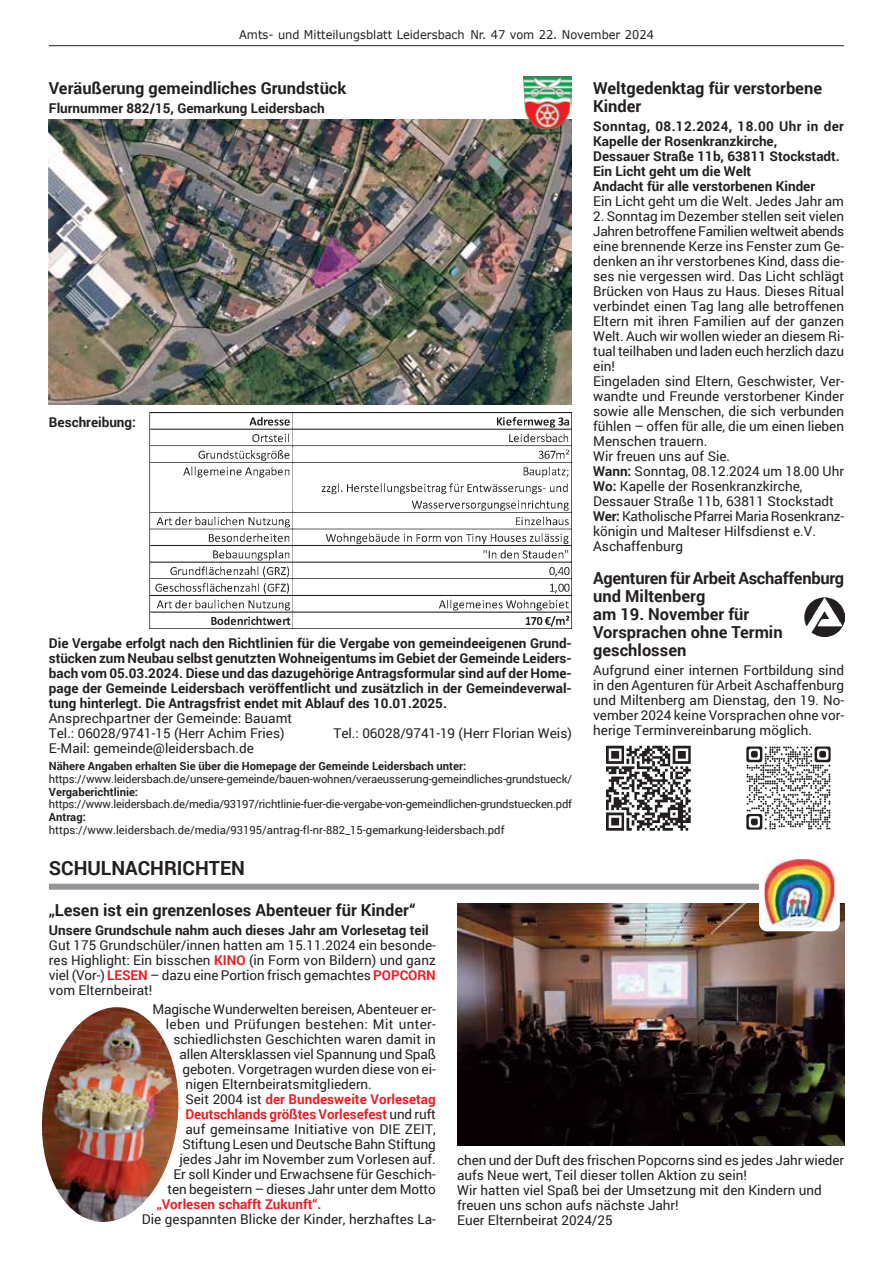
<style>
.page{position:relative;width:893px;height:1263px;background:#fff}
.page>*{position:absolute;margin:0;border:0;box-sizing:border-box;transform-origin:0 0}
.t1{font:700 19.5px "Roboto";color:#231f20}
.t2{font:700 16.5px/18px "Roboto";color:#231f20}
.t3{font:13.5px/15px "Roboto";color:#231f20}
.t4{font:700 13.5px/15px "Roboto";color:#231f20}
.t5{font:700 13.5px "Roboto";color:#ed1d24}
.t6{font:13.5px "Roboto";letter-spacing:.025em;color:#231f20}
.t7{font:12px "Verdana";color:#231f20;scale:.95 1}
.t8{font:11.25px "Roboto";letter-spacing:-.015em;color:#231f20}
.t9{font:700 11.25px "Roboto";color:#231f20}
.s1{font-weight:700}
.s2{font-weight:700;color:#ed1d24}
.s3{font-weight:400;color:#231f20}
</style>
<div class="page">
<hr style="left:49px;top:45px;width:795px;height:1px;background:#231f20">
<div style="left:49px;top:884px;width:712px;height:6px;background:#939598"></div>
<img style="left:41px;top:1007px;width:138px;height:215px">
<img style="left:457px;top:903px;width:387px;height:242px">
<div style="left:759px;top:859px;width:81px;height:72px;background:#fff;border-radius:9px"></div>
<img style="left:764px;top:859px;width:70px;height:68px">
<img style="left:49px;top:119px;width:523px;height:285px">
<img style="left:150px;top:413px;width:422px;height:215px">
<img style="left:523px;top:77px;width:49px;height:52px">
<img style="left:805px;top:597px;width:39px;height:40px">
<img style="left:606px;top:745px;width:85px;height:86px">
<img style="left:746px;top:746px;width:85px;height:84px">
<p class="t7" style="left:239px;top:27px;width:438px">Amts- und Mitteilungsblatt Leidersbach Nr. 47 vom 22. November 2024</p>
<p class="t2" style="left:593px;top:78px;width:230px">Weltgedenktag für verstorbene<br>Kinder</p>
<p class="t4" style="left:593px;top:118px;width:252px">Sonntag, 08.12.2024, 18.00 Uhr in der Kapelle der Rosenkranzkirche,<br>Dessauer Straße 11b, 63811 Stockstadt.<br>Ein Licht geht um die Welt<br>Andacht für alle verstorbenen Kinder</p>
<p class="t3" style="left:593px;top:193px;width:252px">Ein Licht geht um die Welt. Jedes Jahr am</p>
<p class="t3" style="left:593px;top:208px;width:252px">2. Sonntag im Dezember stellen seit vielen Jahren betroffene Familien weltweit abends eine brennende Kerze ins Fenster zum Ge&shy;denken an ihr verstorbenes Kind, dass die&shy;ses nie vergessen wird. Das Licht schlägt Brücken von Haus zu Haus. Dieses Ritual verbindet einen Tag lang alle betroffenen Eltern mit ihren Familien auf der ganzen Welt. Auch wir wollen wieder an diesem Ri&shy;tual teilhaben und laden euch herzlich dazu ein!<br>Eingeladen sind Eltern, Geschwister, Ver&shy;wandte und Freunde verstorbener Kinder sowie alle Menschen, die sich verbunden fühlen – offen für alle, die um einen lieben Menschen trauern.<br>Wir freuen uns auf Sie.<br><span class="s1">Wann:</span> Sonntag, 08.12.2024 um 18.00 Uhr <span class="s1">Wo:</span> Kapelle der Rosenkranzkirche, Dessauer Straße 11b, 63811 Stockstadt <span class="s1">Wer:</span> Katholische Pfarrei Maria Rosenkranz&shy;königin und Malteser Hilfsdienst e.V.<br>Aschaffenburg</p>
<p class="t2" style="left:593px;top:569px;width:252px">Agenturen für Arbeit Aschaffenburg und Miltenberg<br>am 19. November für<br>Vorsprachen ohne Termin geschlossen</p>
<p class="t3" style="left:593px;top:663px;width:252px;text-align:justify">Aufgrund einer internen Fortbildung sind in den Agenturen für Arbeit Aschaffenburg und Miltenberg am Dienstag, den 19. No&shy;vember 2024 keine Vorsprachen ohne vor&shy;herige Terminvereinbarung möglich.</p>
<p class="t2" style="left:49px;top:79px;width:299px">Veräußerung gemeindliches Grundstück</p>
<p class="t4" style="left:49px;top:101px;width:277px">Flurnummer 882/15, Gemarkung Leidersbach</p>
<p class="t4" style="left:49px;top:414px;width:89px">Beschreibung:</p>
<p class="t4" style="left:49px;top:635px;width:524px">Die Vergabe erfolgt nach den Richtlinien für die Vergabe von gemeindeeigenen Grund&shy;stücken zum Neubau selbst genutzten Wohneigentums im Gebiet der Gemeinde Leiders&shy;bach vom 05.03.2024. Diese und das dazugehörige Antragsformular sind auf der Home&shy;page der Gemeinde Leidersbach veröffentlicht und zusätzlich in der Gemeindeverwal&shy;tung hinterlegt. Die Antragsfrist endet mit Ablauf des 10.01.2025.</p>
<p class="t3" style="left:49px;top:710px;width:245px">Ansprechpartner der Gemeinde: Bauamt<br>Tel.: 06028/9741-15 (Herr Achim Fries)</p>
<p class="t3" style="left:333px;top:725px;width:240px">Tel.: 06028/9741-19 (Herr Florian Weis)</p>
<p class="t3" style="left:49px;top:740px;width:206px">E-Mail: gemeinde@leidersbach.de</p>
<p class="t9" style="left:49px;top:758px;width:419px">Nähere Angaben erhalten Sie über die Homepage der Gemeinde Leidersbach unter:</p>
<p class="t8" style="left:49px;top:771px;width:525px">https://www.leidersbach.de/unsere-gemeinde/bauen-wohnen/veraeusserung-gemeindliches-grundstueck/</p>
<p class="t9" style="left:49px;top:784px;width:91px">Vergaberichtlinie:</p>
<p class="t8" style="left:49px;top:796px;width:525px">https://www.leidersbach.de/media/93197/richtlinie-fuer-die-vergabe-von-gemeindlichen-grundstuecken.pdf</p>
<p class="t9" style="left:49px;top:809px;width:38px">Antrag:</p>
<p class="t8" style="left:49px;top:822px;width:457px">https://www.leidersbach.de/media/93195/antrag-fl-nr-882_15-gemarkung-leidersbach.pdf</p>
<h1 class="t1" style="left:49px;top:854px;width:52px">Schulna</h1>
<h1 class="t1" style="left:138px;top:854px;width:84px">chrichten</h1>
<p class="t2" style="left:49px;top:900px;width:368px">„Lesen ist ein grenzenloses Abenteuer für Kinder“</p>
<p class="t4" style="left:49px;top:922px;width:381px">Unsere Grundschule nahm auch dieses Jahr am Vorlesetag teil</p>
<p class="t3" style="left:49px;top:937px;width:388px;text-align:justify">Gut 175 Grundschüler/innen hatten am 15.11.2024 ein besonde&shy;res Highlight: Ein bisschen <span class="s2">KINO</span> (in Form von Bildern) und ganz viel (Vor-) <span class="s2">LESEN</span> – dazu eine Portion frisch gemachtes <span class="s2">POPCORN </span>vom Elternbeirat!</p>
<p class="t3" style="left:152px;top:1001px;width:285px">Magische Wunderwelten bereisen, Abenteuer er-</p>
<p class="t6" style="left:166px;top:1015px;width:271px">leben und Prüfungen bestehen: Mit unter-</p>
<p class="t3" style="left:173px;top:1031px;width:264px">schiedlichsten Geschichten waren damit in</p>
<p class="t3" style="left:179px;top:1046px;width:258px">allen Altersklassen viel Spannung und Spaß</p>
<p class="t3" style="left:182px;top:1061px;width:255px">geboten. Vorgetragen wurden diese von ei-</p>
<p class="t3" style="left:185px;top:1076px;width:188px">nigen Elternbeiratsmitgliedern.</p>
<p class="t5" style="left:185px;top:1090px;width:252px"><span class="s3">Seit 2004 ist</span> der Bundesweite Vorlesetag</p>
<p class="t5" style="left:185px;top:1105px;width:252px">Deutschlands größtes Vorlesefest <span class="s3">und ruft</span></p>
<p class="t3" style="left:185px;top:1121px;width:252px">auf gemeinsame Initiative von DIE ZEIT,</p>
<p class="t3" style="left:182px;top:1136px;width:255px">Stiftung Lesen und Deutsche Bahn Stiftung</p>
<p class="t3" style="left:179px;top:1151px;width:258px">jedes Jahr im November zum Vorlesen auf.</p>
<p class="t3" style="left:173px;top:1166px;width:264px">Er soll Kinder und Erwachsene für Geschich-</p>
<p class="t3" style="left:167px;top:1181px;width:270px">ten begeistern – dieses Jahr unter dem Motto</p>
<p class="t5" style="left:157px;top:1195px;width:166px">„Vorlesen schafft Zukunft“.</p>
<p class="t3" style="left:142px;top:1211px;width:295px">Die gespannten Blicke der Kinder, herzhaftes La-</p>
<p class="t3" style="left:457px;top:1152px;width:388px">chen und der Duft des frischen Popcorns sind es jedes Jahr wieder aufs Neue wert, Teil dieser tollen Aktion zu sein!<br>Wir hatten viel Spaß bei der Umsetzung mit den Kindern und freuen uns schon aufs nächste Jahr!<br>Euer Elternbeirat 2024/25</p>
</div>
